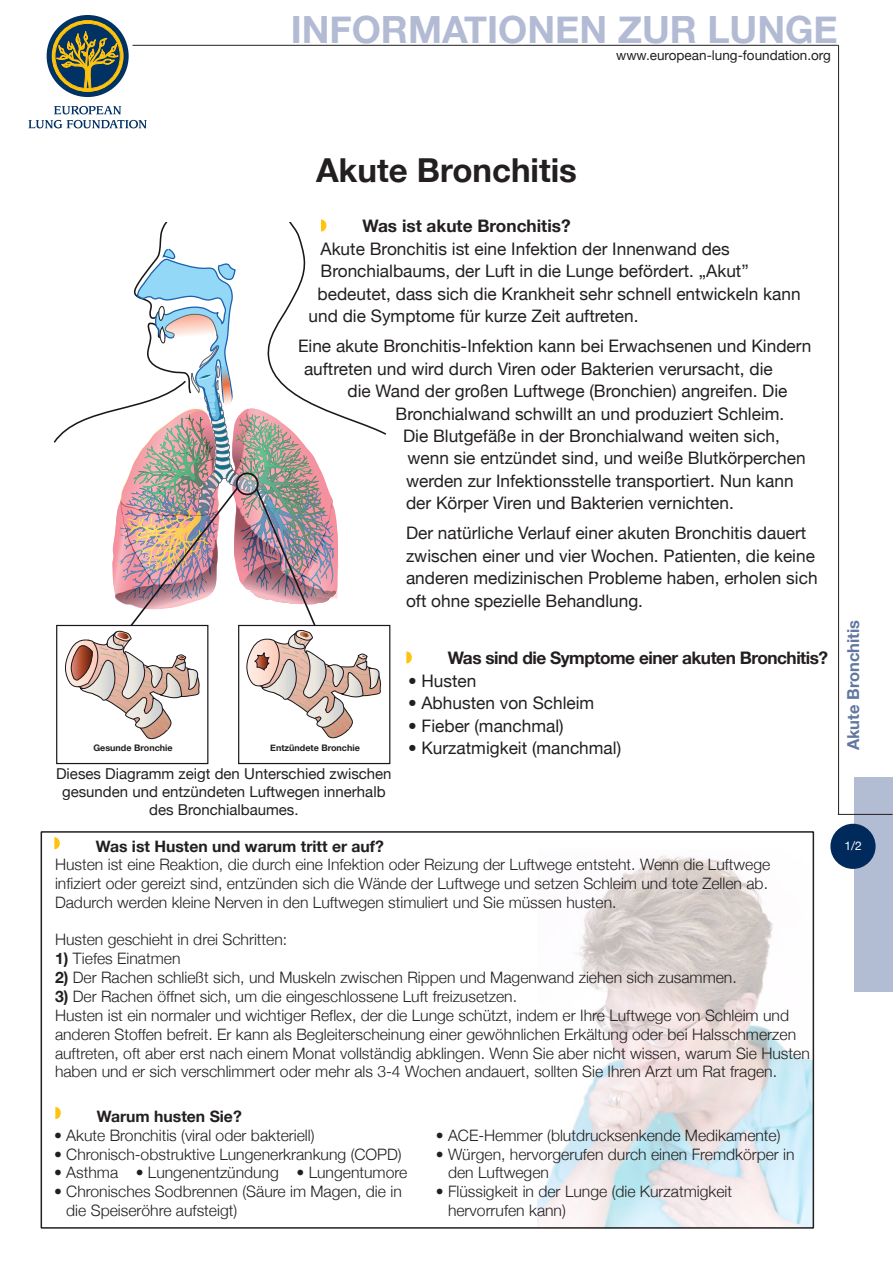
<style>
.page{position:relative;width:893px;height:1263px;background:#fff}
.page>*{position:absolute;margin:0;border:0;box-sizing:border-box;transform-origin:0 0}
.t1{font:700 37.5px "Helvetica Neue";color:#b2bbd3}
.t2{font:700 33px "Helvetica Neue";color:#231f20}
.t3{font:17.25px/22.5px "Helvetica Neue";color:#231f20}
.t4{font:700 17.25px "Helvetica Neue";letter-spacing:-.03em;color:#231f20}
.t5{font:700 17.25px "Helvetica Neue";color:#231f20}
.t6{font:700 16.5px "Helvetica Neue";color:#6278a0}
.t7{font:300 15.75px/18.9px "Helvetica Neue";color:#231f20}
.t8{font:700 15.75px "Helvetica Neue";color:#231f20}
.t9{font:15px/18px "Helvetica Neue";color:#231f20;text-align:center}
.t10{font:13.5px "Helvetica Neue";color:#231f20}
.t11{font:12px "Helvetica Neue";color:#fff}
.t12{font:700 9px "Helvetica Neue";color:#231f20}
.s1{font-weight:700}
</style>
<div class="page">
<div style="left:854px;top:777px;width:38px;height:214px;background:#b2bcd3"></div>
<div style="left:830px;top:824px;width:46px;height:45px;background:#002a5c;border-radius:50%"></div>
<hr style="left:838px;top:45px;width:1px;height:769px;background:#231f20">
<hr style="left:132px;top:45px;width:706px;height:1px;background:#231f20">
<hr style="left:838px;top:814px;width:54px;height:1px;background:#231f20">
<div style="left:47px;top:15px;width:82px;height:82px;background:#003264;border-radius:50%"></div>
<svg style="left:54px;top:106px;width:67px;height:8px"></svg>
<svg style="left:28px;top:120px;width:119px;height:8px"></svg>
<svg style="left:52px;top:20px;width:71px;height:72px"></svg>
<img style="left:537px;top:855px;width:274px;height:371px">
<div style="left:41px;top:831px;width:773px;height:398px;border:2px solid #231f20"></div>
<div style="left:238px;top:625px;width:152px;height:139px;border:1px solid #1a171b"></div>
<svg style="left:54px;top:837px;width:6px;height:12px"></svg>
<img style="left:54px;top:219px;width:334px;height:525px">
<svg style="left:406px;top:651px;width:6px;height:12px"></svg>
<svg style="left:55px;top:1107px;width:6px;height:12px"></svg>
<div style="left:64px;top:742px;width:138px;height:16px;background:#fff"></div>
<div style="left:246px;top:742px;width:138px;height:16px;background:#fff"></div>
<h1 class="t1" style="left:291px;top:7px;width:549px">INFORMATIONEN ZUR LUNGE</h1>
<p class="t10" style="left:616px;top:47px;width:216px">www.european-lung-foundation.org</p>
<h2 class="t2" style="left:316px;top:150px;width:262px">Akute Bronchitis</h2>
<p class="t5" style="left:362px;top:215px;width:210px">Was ist akute Bronchitis?</p>
<p class="t3" style="left:321px;top:237px;width:411px">Akute Bronchitis ist eine Infektion der Innenwand des</p>
<p class="t3" style="left:321px;top:259px;width:430px">Bronchialbaums, der Luft in die Lunge befördert. „Akut”</p>
<p class="t3" style="left:317px;top:282px;width:485px">bedeutet, dass sich die Krankheit sehr schnell entwickeln kann</p>
<p class="t3" style="left:308px;top:304px;width:332px">und die Symptome für kurze Zeit auftreten.</p>
<p class="t3" style="left:304px;top:334px;width:509px;text-indent:-6px">Eine akute Bronchitis-Infektion kann bei Erwachsenen und Kindern auftreten und wird durch Viren oder Bakterien verursacht, die</p>
<p class="t3" style="left:347px;top:379px;width:441px">die Wand der großen Luftwege (Bronchien) angreifen. Die</p>
<p class="t3" style="left:396px;top:402px;width:390px">Bronchialwand schwillt an und produziert Schleim.</p>
<p class="t3" style="left:403px;top:424px;width:378px">Die Blutgefäße in der Bronchialwand weiten sich,</p>
<p class="t3" style="left:408px;top:447px;width:400px">wenn sie entzündet sind, und weiße Blutkörperchen</p>
<p class="t3" style="left:406px;top:469px;width:389px">werden zur Infektionsstelle transportiert. Nun kann</p>
<p class="t3" style="left:406px;top:492px;width:329px">der Körper Viren und Bakterien vernichten.</p>
<p class="t3" style="left:406px;top:522px;width:413px">Der natürliche Verlauf einer akuten Bronchitis dauert zwischen einer und vier Wochen. Patienten, die keine anderen medizinischen Probleme haben, erholen sich oft ohne spezielle Behandlung.</p>
<p class="t12" style="left:93px;top:743px;width:81px">Gesunde Bronchie</p>
<p class="t12" style="left:270px;top:743px;width:91px">Entzündete Bronchie</p>
<p class="t9" style="left:56px;top:764px;width:337px">Dieses Diagramm zeigt den Unterschied zwischen gesunden und entzündeten Luftwegen innerhalb des Bronchialbaumes.</p>
<p class="t4" style="left:448px;top:647px;width:382px">Was sind die Symptome einer akuten Bronchitis?</p>
<p class="t3" style="left:408px;top:669px;width:70px">• Husten</p>
<p class="t3" style="left:408px;top:691px;width:188px">• Abhusten von Schleim</p>
<p class="t3" style="left:408px;top:714px;width:157px">• Fieber (manchmal)</p>
<p class="t3" style="left:408px;top:736px;width:215px">• Kurzatmigkeit (manchmal)</p>
<p class="t8" style="left:96px;top:836px;width:290px">Was ist Husten und warum tritt er auf?</p>
<p class="t7" style="left:55px;top:855px;width:717px">Husten ist eine Reaktion, die durch eine Infektion oder Reizung der Luftwege entsteht. Wenn die Luftwege infiziert oder gereizt sind, entzünden sich die Wände der Luftwege und setzen Schleim und tote Zellen ab.<br>Dadurch werden kleine Nerven in den Luftwegen stimuliert und Sie müssen husten.</p>
<p class="t7" style="left:55px;top:930px;width:234px">Husten geschieht in drei Schritten:</p>
<p class="t7" style="left:55px;top:949px;width:127px"><span class="s1">1)</span> Tiefes Einatmen</p>
<p class="t7" style="left:55px;top:967px;width:683px"><span class="s1">2)</span> Der Rachen schließt sich, und Muskeln zwischen Rippen und Magenwand ziehen sich zusammen.</p>
<p class="t7" style="left:55px;top:986px;width:756px"><span class="s1">3)</span> Der Rachen öffnet sich, um die eingeschlossene Luft freizusetzen.<br>Husten ist ein normaler und wichtiger Reflex, der die Lunge schützt, indem er Ihre Luftwege von Schleim und anderen Stoffen befreit. Er kann als Begleiterscheinung einer gewöhnlichen Erkältung oder bei Halsschmerzen auftreten, oft aber erst nach einem Monat vollständig abklingen. Wenn Sie aber nicht wissen, warum Sie Husten haben und er sich verschlimmert oder mehr als 3-4 Wochen andauert, sollten Sie Ihren Arzt um Rat fragen.</p>
<p class="t8" style="left:97px;top:1106px;width:146px">Warum husten Sie?</p>
<p class="t7" style="left:54px;top:1125px;width:262px">• Akute Bronchitis (viral oder bakteriell)</p>
<p class="t7" style="left:54px;top:1144px;width:349px">• Chronisch-obstruktive Lungenerkrankung (COPD)</p>
<p class="t7" style="left:54px;top:1163px;width:355px">• Asthma • Lungenentzündung • Lungentumore</p>
<p class="t7" style="left:66px;top:1182px;width:337px;text-indent:-12px">• Chronisches Sodbrennen (Säure im Magen, die in die Speiseröhre aufsteigt)</p>
<p class="t7" style="left:436px;top:1125px;width:346px">• ACE-Hemmer (blutdrucksenkende Medikamente)</p>
<p class="t7" style="left:448px;top:1144px;width:348px;text-indent:-12px">• Würgen, hervorgerufen durch einen Fremdkörper in den Luftwegen</p>
<p class="t7" style="left:448px;top:1182px;width:286px;text-indent:-12px">• Flüssigkeit in der Lunge (die Kurzatmigkeit hervorrufen kann)</p>
<p class="t6" style="left:843px;top:750px;width:132px;rotate:-90deg">Akute Bronchitis</p>
<p class="t11" style="left:844px;top:839px;width:19px">1/2</p>
</div>
